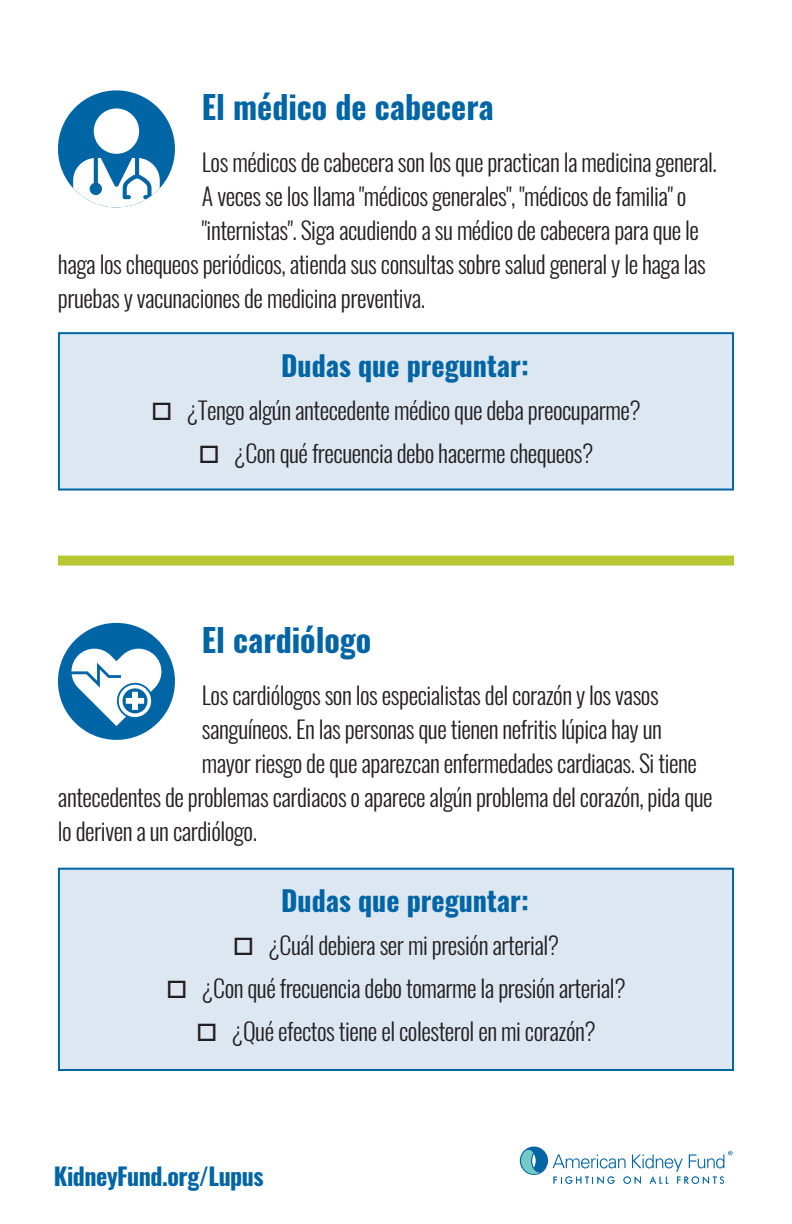
<style>
.page{position:relative;width:792px;height:1224px;background:#fff}
.page>*{position:absolute;margin:0;border:0;box-sizing:border-box;transform-origin:0 0}
.t1{font:700 32px "Oswald";color:#0065a4}
.t2{font:700 28px "Oswald";color:#0065a4}
.Body{font:300 24px "Oswald";letter-spacing:-.02em;color:#231f20}
.Body-2{font:700 24px "Oswald";letter-spacing:-.02em;color:#0065a4}
</style>
<div class="page">
<div style="left:58px;top:90px;width:117px;height:117px;background:#0065a4;border-radius:50%"></div>
<svg style="left:73px;top:158px;width:87px;height:49px"></svg>
<div style="left:94px;top:108px;width:45px;height:46px;background:#fff;border-radius:50%"></div>
<div style="left:58px;top:623px;width:117px;height:117px;background:#0065a4;border-radius:50%"></div>
<svg style="left:71px;top:649px;width:90px;height:77px"></svg>
<div style="left:59px;top:333px;width:674px;height:157px;background:#dde7f2"></div>
<div style="left:58px;top:332px;width:676px;height:159px;border:2px solid #0065a4"></div>
<div style="left:59px;top:869px;width:674px;height:201px;background:#dde7f2"></div>
<div style="left:58px;top:868px;width:676px;height:203px;border:2px solid #0065a4"></div>
<div style="left:58px;top:556px;width:676px;height:10px;background:#b7c733"></div>
<svg style="left:520px;top:1147px;width:213px;height:37px"></svg>
<h1 class="t1" style="left:202px;top:90px;width:293px">El médico de cabecera</h1>
<p class="Body" style="left:202px;top:141px;width:516px">Los médicos de cabecera son los que practican la medicina general.</p>
<p class="Body" style="left:202px;top:175px;width:486px">A veces se los llama "médicos generales", "médicos de familia" o</p>
<p class="Body" style="left:202px;top:209px;width:499px">"internistas". Siga acudiendo a su médico de cabecera para que le</p>
<p class="Body" style="left:58px;top:243px;width:650px">haga los chequeos periódicos, atienda sus consultas sobre salud general y le haga las</p>
<p class="Body" style="left:58px;top:277px;width:369px">pruebas y vacunaciones de medicina preventiva.</p>
<h2 class="t2" style="left:281px;top:351px;width:249px">Dudas que preguntar:</h2>
<p class="Body" style="left:151px;top:388px;width:491px">□ ¿Tengo algún antecedente médico que deba preocuparme?</p>
<p class="Body" style="left:198px;top:431px;width:397px">□ ¿Con qué frecuencia debo hacerme chequeos?</p>
<h1 class="t1" style="left:202px;top:623px;width:171px">El cardiólogo</h1>
<p class="Body" style="left:202px;top:674px;width:458px">Los cardiólogos son los especialistas del corazón y los vasos</p>
<p class="Body" style="left:202px;top:708px;width:462px">sanguíneos. En las personas que tienen nefritis lúpica hay un</p>
<p class="Body" style="left:202px;top:742px;width:496px">mayor riesgo de que aparezcan enfermedades cardiacas. Si tiene</p>
<p class="Body" style="left:58px;top:776px;width:656px">antecedentes de problemas cardiacos o aparece algún problema del corazón, pida que</p>
<p class="Body" style="left:58px;top:810px;width:201px">lo deriven a un cardiólogo.</p>
<h2 class="t2" style="left:281px;top:886px;width:249px">Dudas que preguntar:</h2>
<p class="Body" style="left:233px;top:924px;width:328px">□ ¿Cuál debiera ser mi presión arterial?</p>
<p class="Body" style="left:166px;top:967px;width:461px">□ ¿Con qué frecuencia debo tomarme la presión arterial?</p>
<p class="Body" style="left:196px;top:1010px;width:401px">□ ¿Qué efectos tiene el colesterol en mi corazón?</p>
<p class="Body-2" style="left:54px;top:1163px;width:211px">KidneyFund.org/Lupus</p>
</div>
